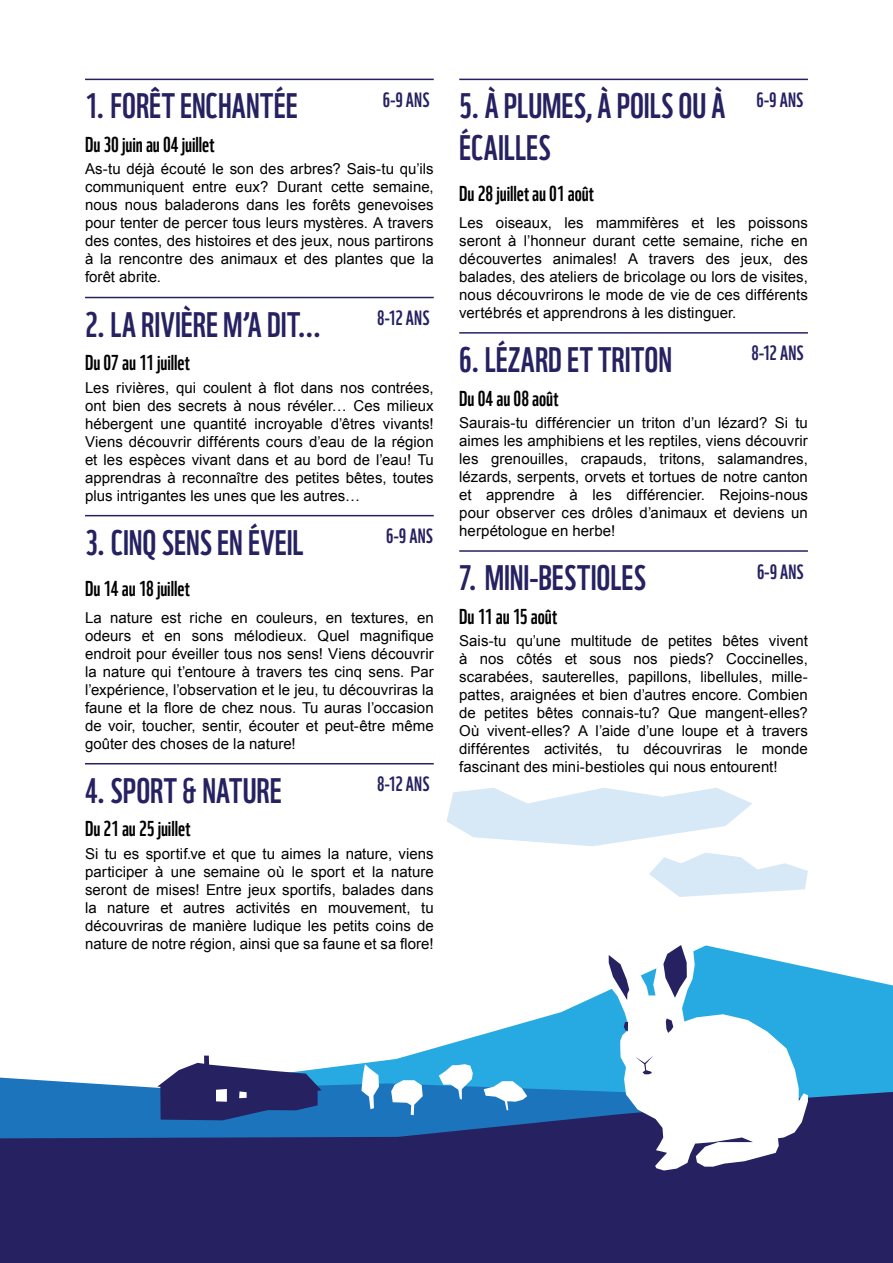
<style>
.page{position:relative;width:893px;height:1263px;background:#fff}
.page>*{position:absolute;margin:0;border:0;box-sizing:border-box;transform-origin:0 0}
.t1{font:34.5px/41.4px "WWF";letter-spacing:.005em;color:#262262}
.t2{font:21px "WWF";letter-spacing:-.005em;color:#000}
.t3{font:20.1px "WWF";letter-spacing:.005em;color:#262262}
.t4{font:15px/18px "Arial";color:#000;text-align:justify}
</style>
<div class="page">
<svg style="left:322px;top:967px;width:571px;height:125px"></svg>
<svg style="left:0;top:1077px;width:856px;height:15px;background:#45a2d7"></svg>
<svg style="left:0;top:1092px;width:893px;height:171px;background:#242e6f"></svg>
<svg style="left:595px;top:945px;width:213px;height:225px"></svg>
<svg style="left:663px;top:945px;width:24px;height:53px"></svg>
<svg style="left:609px;top:955px;width:20px;height:45px"></svg>
<svg style="left:666px;top:1018px;width:7px;height:15px"></svg>
<svg style="left:624px;top:1022px;width:4px;height:9px"></svg>
<svg style="left:635px;top:1055px;width:18px;height:19px"></svg>
<svg style="left:157px;top:1055px;width:165px;height:65px"></svg>
<svg style="left:446px;top:788px;width:306px;height:58px"></svg>
<svg style="left:649px;top:853px;width:159px;height:44px"></svg>
<svg style="left:391px;top:1080px;width:32px;height:35px"></svg>
<svg style="left:439px;top:1064px;width:34px;height:36px"></svg>
<svg style="left:361px;top:1064px;width:18px;height:45px"></svg>
<svg style="left:484px;top:1081px;width:43px;height:29px"></svg>
<hr style="left:85px;top:79px;width:349px;height:1px;background:#262262">
<hr style="left:85px;top:297px;width:349px;height:1px;background:#262262">
<hr style="left:85px;top:515px;width:349px;height:1px;background:#262262">
<hr style="left:85px;top:763px;width:349px;height:1px;background:#262262">
<hr style="left:459px;top:79px;width:349px;height:1px;background:#262262">
<hr style="left:459px;top:332px;width:349px;height:2px;background:#262262">
<hr style="left:459px;top:550px;width:349px;height:2px;background:#262262">
<h1 class="t1" style="left:85px;top:82px;width:214px">1. FORÊT ENCHANTÉE</h1>
<h3 class="t3" style="left:383px;top:84px;width:48px">6-9 ANS</h3>
<h2 class="t2" style="left:85px;top:128px;width:131px">DU 30 JUIN AU 04 JUILLET</h2>
<p class="t4" style="left:85px;top:160px;width:350px">As-tu déjà écouté le son des arbres? Sais-tu qu’ils communiquent entre eux? Durant cette semaine, nous nous baladerons dans les forêts genevoises pour tenter de percer tous leurs mystères. A travers des contes, des histoires et des jeux, nous partirons à la rencontre des animaux et des plantes que la forêt abrite.</p>
<h1 class="t1" style="left:85px;top:300px;width:238px">2. LA RIVIÈRE M’A DIT...</h1>
<h3 class="t3" style="left:377px;top:302px;width:54px">8-12 ANS</h3>
<h2 class="t2" style="left:85px;top:346px;width:106px">DU 07 AU 11 JUILLET</h2>
<p class="t4" style="left:85px;top:378px;width:350px">Les rivières, qui coulent à flot dans nos contrées, ont bien des secrets à nous révéler… Ces milieux hébergent une quantité incroyable d’êtres vivants!<br>Viens découvrir différents cours d’eau de la région et les espèces vivant dans et au bord de l’eau! Tu apprendras à reconnaître des petites bêtes, toutes plus intrigantes les unes que les autres…</p>
<h1 class="t1" style="left:85px;top:518px;width:220px">3. CINQ SENS EN ÉVEIL</h1>
<h3 class="t3" style="left:386px;top:520px;width:48px">6-9 ANS</h3>
<h2 class="t2" style="left:85px;top:572px;width:106px">DU 14 AU 18 JUILLET</h2>
<p class="t4" style="left:85px;top:608px;width:350px">La nature est riche en couleurs, en textures, en odeurs et en sons mélodieux. Quel magnifique endroit pour éveiller tous nos sens! Viens découvrir la nature qui t’entoure à travers tes cinq sens. Par l’expérience, l’observation et le jeu, tu découvriras la faune et la flore de chez nous. Tu auras l’occasion de voir, toucher, sentir, écouter et peut-être même goûter des choses de la nature!</p>
<h1 class="t1" style="left:85px;top:766px;width:198px">4.SPORT &amp; NATURE</h1>
<h3 class="t3" style="left:377px;top:768px;width:54px">8-12 ANS</h3>
<h2 class="t2" style="left:85px;top:812px;width:107px">DU 21 AU 25 JUILLET</h2>
<p class="t4" style="left:85px;top:845px;width:350px">Si tu es sportif.ve et que tu aimes la nature, viens participer à une semaine où le sport et la nature seront de mises! Entre jeux sportifs, balades dans la nature et autres activités en mouvement, tu découvriras de manière ludique les petits coins de nature de notre région, ainsi que sa faune et sa flore!</p>
<h1 class="t1" style="left:459px;top:82px;width:345px">5. À PLUMES, À POILS OU À <sup>6-9</sup> <sup>ANS<br></sup>ÉCAILLES</h1>
<h2 class="t2" style="left:459px;top:177px;width:136px">DU 28 JUILLET AU 01 AOÛT</h2>
<p class="t4" style="left:459px;top:214px;width:350px">Les oiseaux, les mammifères et les poissons seront à l’honneur durant cette semaine, riche en découvertes animales! A travers des jeux, des balades, des ateliers de bricolage ou lors de visites, nous découvrirons le mode de vie de ces différents vertébrés et apprendrons à les distinguer.</p>
<h1 class="t1" style="left:459px;top:335px;width:214px">6.LÉZARD ET TRITON</h1>
<h3 class="t3" style="left:751px;top:337px;width:54px">8-12 ANS</h3>
<h2 class="t2" style="left:459px;top:382px;width:101px">DU 04 AU 08 AOÛT</h2>
<p class="t4" style="left:459px;top:414px;width:350px">Saurais-tu différencier un triton d’un lézard? Si tu aimes les amphibiens et les reptiles, viens découvrir les grenouilles, crapauds, tritons, salamandres, lézards, serpents, orvets et tortues de notre canton et apprendre à les différencier. Rejoins-nous pour observer ces drôles d’animaux et deviens un herpétologue en herbe!</p>
<h1 class="t1" style="left:459px;top:554px;width:188px">7. MINI-BESTIOLES</h1>
<h3 class="t3" style="left:757px;top:556px;width:48px">6-9 ANS</h3>
<h2 class="t2" style="left:459px;top:600px;width:99px">DU 11 AU 15 AOÛT</h2>
<p class="t4" style="left:459px;top:632px;width:350px">Sais-tu qu’une multitude de petites bêtes vivent à nos côtés et sous nos pieds? Coccinelles, scarabées, sauterelles, papillons, libellules, mille&shy;pattes, araignées et bien d’autres encore. Combien de petites bêtes connais-tu? Que mangent-elles?<br>Où vivent-elles? A l’aide d’une loupe et à travers différentes activités, tu découvriras le monde fascinant des mini-bestioles qui nous entourent!</p>
</div>
